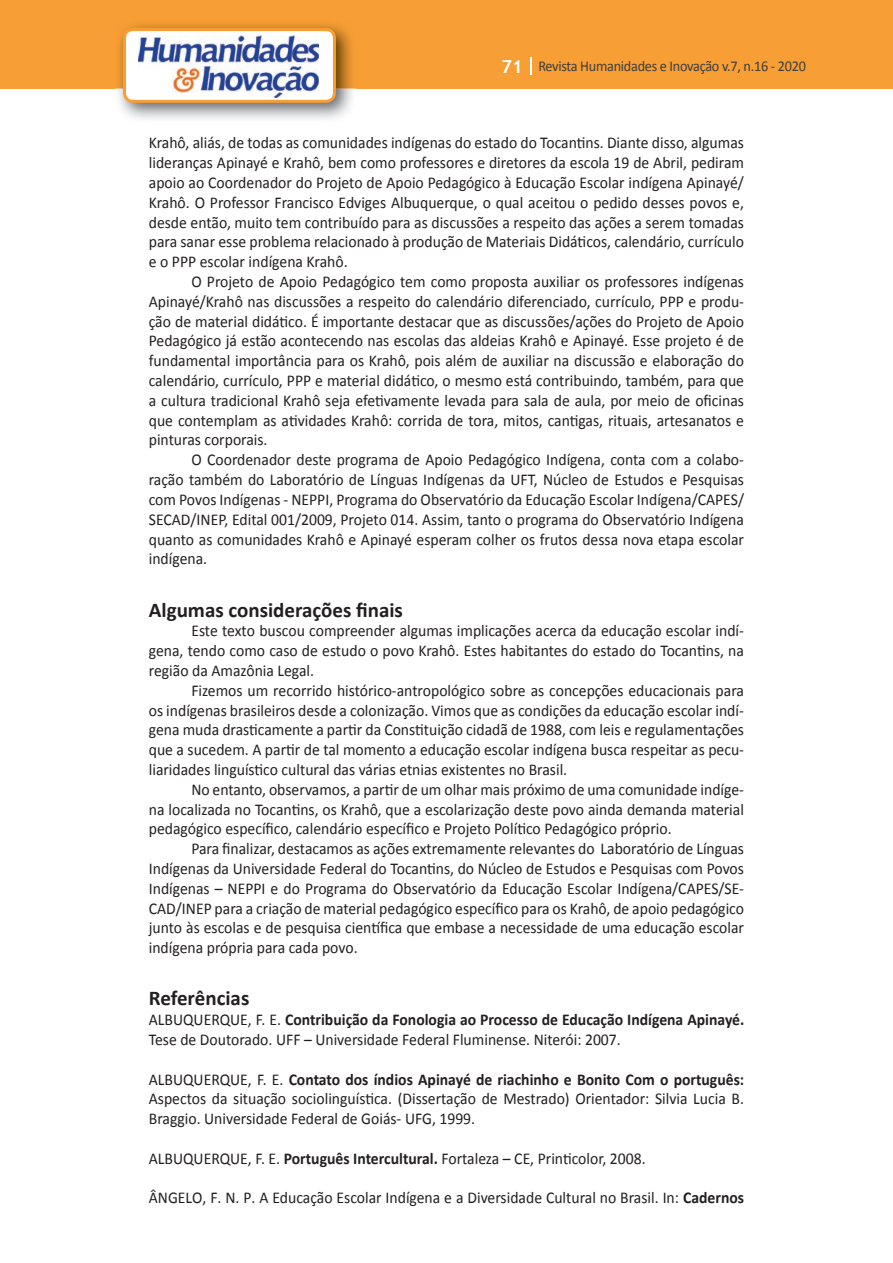
<style>
.page{position:relative;width:893px;height:1263px;background:#fff}
.page>*{position:absolute;margin:0;border:0;box-sizing:border-box;transform-origin:0 0}
.t1{font:700 21px "Calibri";color:#231f20}
.t2{font:16.5px/19.8px "Calibri";color:#231f20;text-align:justify;scale:.95 1}
.t3{font:15px "Calibri";letter-spacing:-.02em;color:#3e3e3f;scale:.95 1}
.s1{font-family:"Trebuchet MS";font-weight:700;font-size:18px;color:#fff}
.s2{font-weight:700}
</style>
<div class="page">
<div style="left:0;top:0;width:893px;height:88px;background:#f79e34"></div>
<svg style="left:530px;top:57px;width:2px;height:18px"></svg>
<img style="left:115px;top:24px;width:241px;height:95px">
<svg style="left:123px;top:28px;width:213px;height:75px"></svg>
<p class="t3" style="left:501px;top:57px;width:322px"><span class="s1">71</span> Revista Humanidades e Inovação v.7, n.16 - 2020</p>
<p class="t2" style="left:149px;top:133px;width:628px">Krahô, aliás, de todas as comunidades indígenas do estado do Tocantins. Diante disso, algumas lideranças Apinayé e Krahô, bem como professores e diretores da escola 19 de Abril, pediram apoio ao Coordenador do Projeto de Apoio Pedagógico à Educação Escolar indígena Apinayé/ Krahô. O Professor Francisco Edviges Albuquerque, o qual aceitou o pedido desses povos e, desde então, muito tem contribuído para as discussões a respeito das ações a serem tomadas para sanar esse problema relacionado à produção de Materiais Didáticos, calendário, currículo e o PPP escolar indígena Krahô.</p>
<p class="t2" style="left:149px;top:272px;width:628px;text-indent:43px">O Projeto de Apoio Pedagógico tem como proposta auxiliar os professores indígenas Apinayé/Krahô nas discussões a respeito do calendário diferenciado, currículo, PPP e produ&shy;ção de material didático. É importante destacar que as discussões/ações do Projeto de Apoio Pedagógico já estão acontecendo nas escolas das aldeias Krahô e Apinayé. Esse projeto é de fundamental importância para os Krahô, pois além de auxiliar na discussão e elaboração do calendário, currículo, PPP e material didático, o mesmo está contribuindo, também, para que a cultura tradicional Krahô seja efetivamente levada para sala de aula, por meio de oficinas que contemplam as atividades Krahô: corrida de tora, mitos, cantigas, rituais, artesanatos e pinturas corporais.</p>
<p class="t2" style="left:149px;top:450px;width:628px;text-indent:43px">O Coordenador deste programa de Apoio Pedagógico Indígena, conta com a colabo&shy;ração também do Laboratório de Línguas Indígenas da UFT, Núcleo de Estudos e Pesquisas com Povos Indígenas - NEPPI, Programa do Observatório da Educação Escolar Indígena/CAPES/ SECAD/INEP, Edital 001/2009, Projeto 014. Assim, tanto o programa do Observatório Indígena quanto as comunidades Krahô e Apinayé esperam colher os frutos dessa nova etapa escolar indígena.</p>
<p class="t1" style="left:149px;top:596px;width:256px">Algumas considerações finais</p>
<p class="t2" style="left:149px;top:621px;width:628px;text-indent:43px">Este texto buscou compreender algumas implicações acerca da educação escolar indí&shy;gena, tendo como caso de estudo o povo Krahô. Estes habitantes do estado do Tocantins, na região da Amazônia Legal.</p>
<p class="t2" style="left:149px;top:680px;width:628px;text-indent:43px">Fizemos um recorrido histórico-antropológico sobre as concepções educacionais para os indígenas brasileiros desde a colonização. Vimos que as condições da educação escolar indí&shy;gena muda drasticamente a partir da Constituição cidadã de 1988, com leis e regulamentações que a sucedem. A partir de tal momento a educação escolar indígena busca respeitar as pecu&shy;liaridades linguístico cultural das várias etnias existentes no Brasil.</p>
<p class="t2" style="left:149px;top:779px;width:628px;text-indent:43px">No entanto, observamos, a partir de um olhar mais próximo de uma comunidade indíge&shy;na localizada no Tocantins, os Krahô, que a escolarização deste povo ainda demanda material pedagógico específico, calendário específico e Projeto Político Pedagógico próprio.</p>
<p class="t2" style="left:149px;top:839px;width:628px;text-indent:43px">Para finalizar, destacamos as ações extremamente relevantes do Laboratório de Línguas Indígenas da Universidade Federal do Tocantins, do Núcleo de Estudos e Pesquisas com Povos Indígenas – NEPPI e do Programa do Observatório da Educação Escolar Indígena/CAPES/SE-CAD/INEP para a criação de material pedagógico específico para os Krahô, de apoio pedagógico junto às escolas e de pesquisa científica que embase a necessidade de uma educação escolar indígena própria para cada povo.</p>
<p class="t1" style="left:149px;top:985px;width:102px">Referências</p>
<p class="t2" style="left:149px;top:1010px;width:628px">ALBUQUERQUE, F. E. <span class="s2">Contribuição da Fonologia ao Processo de Educação Indígena Apinayé.<br></span>Tese de Doutorado. UFF – Universidade Federal Fluminense. Niterói: 2007.</p>
<p class="t2" style="left:149px;top:1069px;width:628px">ALBUQUERQUE, F. E. <span class="s2">Contato dos índios Apinayé de riachinho e Bonito Com o português:<br></span>Aspectos da situação sociolinguística. (Dissertação de Mestrado) Orientador: Silvia Lucia B.<br>Braggio. Universidade Federal de Goiás- UFG, 1999.</p>
<p class="t2" style="left:149px;top:1148px;width:524px">ALBUQUERQUE, F. E. <span class="s2">Português Intercultural.</span> Fortaleza – CE, Printicolor, 2008.</p>
<p class="t2" style="left:149px;top:1188px;width:628px">ÂNGELO, F. N. P. A Educação Escolar Indígena e a Diversidade Cultural no Brasil. In: <span class="s2">Cadernos</span></p>
</div>
